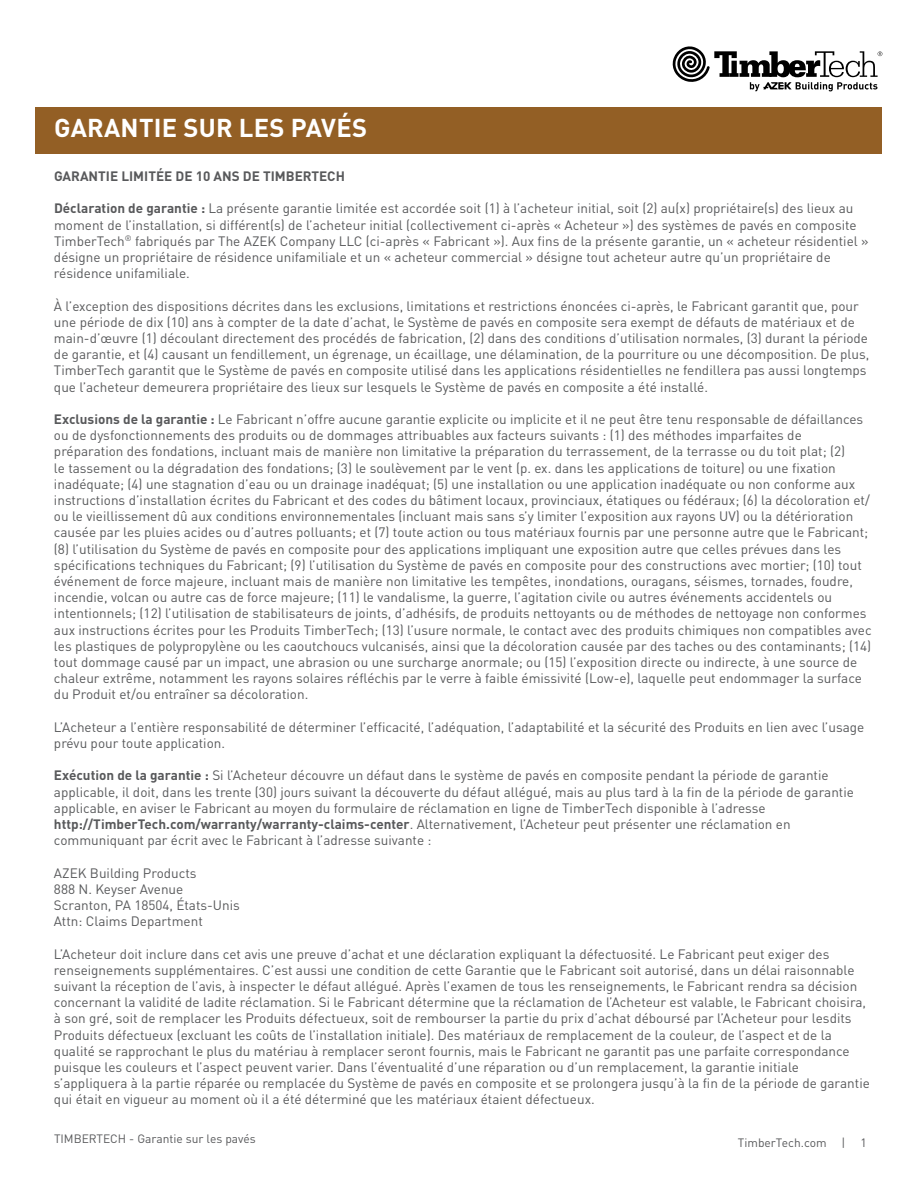
<style>
.page{position:relative;width:918px;height:1188px;background:#fff}
.page>*{position:absolute;margin:0;border:0;box-sizing:border-box;transform-origin:0 0}
.t1{font:700 25.5px "DINOT";letter-spacing:.01em;color:#fff}
.t2{font:13.5px/16.2px "DINOT";color:#58595b}
.t3{font:700 13.5px "DINOT";color:#58595b}
.t4{font:12px "DINOT";color:#58595b}
.s1{font-weight:700}
</style>
<div class="page">
<div style="left:36px;top:107px;width:846px;height:46px;background:#935f25"></div>
<svg style="left:672px;top:46px;width:210px;height:45px"></svg>
<h1 class="t1" style="left:54px;top:108px;width:315px">GARANTIE SUR LES PAVÉS</h1>
<p class="t3" style="left:54px;top:166px;width:292px">GARANTIE LIMITÉE DE 10 ANS DE TIMBERTECH</p>
<p class="t2" style="left:54px;top:200px;width:816px"><span class="s1">Déclaration de garantie :</span> La présente garantie limitée est accordée soit (1) à l’acheteur initial, soit (2) au(x) propriétaire(s) des lieux au moment de l’installation, si différent(s) de l’acheteur initial (collectivement ci-après « Acheteur ») des systèmes de pavés en composite TimberTech<sup>®</sup> fabriqués par The AZEK Company LLC (ci-après « Fabricant »). Aux fins de la présente garantie, un « acheteur résidentiel » désigne un propriétaire de résidence unifamiliale et un « acheteur commercial » désigne tout acheteur autre qu’un propriétaire de résidence unifamiliale.</p>
<p class="t2" style="left:54px;top:297px;width:817px">À l’exception des dispositions décrites dans les exclusions, limitations et restrictions énoncées ci-après, le Fabricant garantit que, pour une période de dix (10) ans à compter de la date d’achat, le Système de pavés en composite sera exempt de défauts de matériaux et de main-d’œuvre (1) découlant directement des procédés de fabrication, (2) dans des conditions d’utilisation normales, (3) durant la période de garantie, et (4) causant un fendillement, un égrenage, un écaillage, une délamination, de la pourriture ou une décomposition. De plus, TimberTech garantit que le Système de pavés en composite utilisé dans les applications résidentielles ne fendillera pas aussi longtemps que l’acheteur demeurera propriétaire des lieux sur lesquels le Système de pavés en composite a été installé.</p>
<p class="t2" style="left:54px;top:410px;width:819px"><span class="s1">Exclusions de la garantie :</span> Le Fabricant n’offre aucune garantie explicite ou implicite et il ne peut être tenu responsable de défaillances ou de dysfonctionnements des produits ou de dommages attribuables aux facteurs suivants : (1) des méthodes imparfaites de préparation des fondations, incluant mais de manière non limitative la préparation du terrassement, de la terrasse ou du toit plat; (2)<br>le tassement ou la dégradation des fondations; (3) le soulèvement par le vent (p. ex. dans les applications de toiture) ou une fixation inadéquate; (4) une stagnation d’eau ou un drainage inadéquat; (5) une installation ou une application inadéquate ou non conforme aux instructions d’installation écrites du Fabricant et des codes du bâtiment locaux, provinciaux, étatiques ou fédéraux; (6) la décoloration et/ ou le vieillissement dû aux conditions environnementales (incluant mais sans s’y limiter l’exposition aux rayons UV) ou la détérioration causée par les pluies acides ou d’autres polluants; et (7) toute action ou tous matériaux fournis par une personne autre que le Fabricant; (8) l’utilisation du Système de pavés en composite pour des applications impliquant une exposition autre que celles prévues dans les spécifications techniques du Fabricant; (9) l’utilisation du Système de pavés en composite pour des constructions avec mortier; (10) tout événement de force majeure, incluant mais de manière non limitative les tempêtes, inondations, ouragans, séismes, tornades, foudre, incendie, volcan ou autre cas de force majeure; (11) le vandalisme, la guerre, l’agitation civile ou autres événements accidentels ou intentionnels; (12) l’utilisation de stabilisateurs de joints, d’adhésifs, de produits nettoyants ou de méthodes de nettoyage non conformes aux instructions écrites pour les Produits TimberTech; (13) l’usure normale, le contact avec des produits chimiques non compatibles avec les plastiques de polypropylène ou les caoutchoucs vulcanisés, ainsi que la décoloration causée par des taches ou des contaminants; (14) tout dommage causé par un impact, une abrasion ou une surcharge anormale; ou (15) l’exposition directe ou indirecte, à une source de chaleur extrême, notamment les rayons solaires réfléchis par le verre à faible émissivité (Low-e), laquelle peut endommager la surface du Produit et/ou entraîner sa décoloration.</p>
<p class="t2" style="left:54px;top:718px;width:812px">L’Acheteur a l’entière responsabilité de déterminer l’efficacité, l’adéquation, l’adaptabilité et la sécurité des Produits en lien avec l’usage prévu pour toute application.</p>
<p class="t2" style="left:54px;top:767px;width:802px"><span class="s1">Exécution de la garantie :</span> Si l’Acheteur découvre un défaut dans le système de pavés en composite pendant la période de garantie applicable, il doit, dans les trente (30) jours suivant la découverte du défaut allégué, mais au plus tard à la fin de la période de garantie applicable, en aviser le Fabricant au moyen du formulaire de réclamation en ligne de TimberTech disponible à l’adresse <span class="s1">http://TimberTech.com/warranty/warranty-claims-center</span>. Alternativement, l’Acheteur peut présenter une réclamation en communiquant par écrit avec le Fabricant à l’adresse suivante :</p>
<p class="t2" style="left:54px;top:864px;width:187px">AZEK Building Products<br>888 N. Keyser Avenue<br>Scranton, PA 18504, États-Unis<br>Attn: Claims Department</p>
<p class="t2" style="left:54px;top:945px;width:817px">L’Acheteur doit inclure dans cet avis une preuve d’achat et une déclaration expliquant la défectuosité. Le Fabricant peut exiger des renseignements supplémentaires. C’est aussi une condition de cette Garantie que le Fabricant soit autorisé, dans un délai raisonnable suivant la réception de l’avis, à inspecter le défaut allégué. Après l’examen de tous les renseignements, le Fabricant rendra sa décision concernant la validité de ladite réclamation. Si le Fabricant détermine que la réclamation de l’Acheteur est valable, le Fabricant choisira, à son gré, soit de remplacer les Produits défectueux, soit de rembourser la partie du prix d’achat déboursé par l’Acheteur pour lesdits Produits défectueux (excluant les coûts de l’installation initiale). Des matériaux de remplacement de la couleur, de l’aspect et de la qualité se rapprochant le plus du matériau à remplacer seront fournis, mais le Fabricant ne garantit pas une parfaite correspondance puisque les couleurs et l’aspect peuvent varier. Dans l’éventualité d’une réparation ou d’un remplacement, la garantie initiale s’appliquera à la partie réparée ou remplacée du Système de pavés en composite et se prolongera jusqu’à la fin de la période de garantie qui était en vigueur au moment où il a été déterminé que les matériaux étaient défectueux.</p>
<p class="t4" style="left:54px;top:1130px;width:203px">TIMBERTECH - Garantie sur les pavés</p>
<p class="t4" style="left:738px;top:1134px;width:130px">TimberTech.com | 1</p>
</div>
